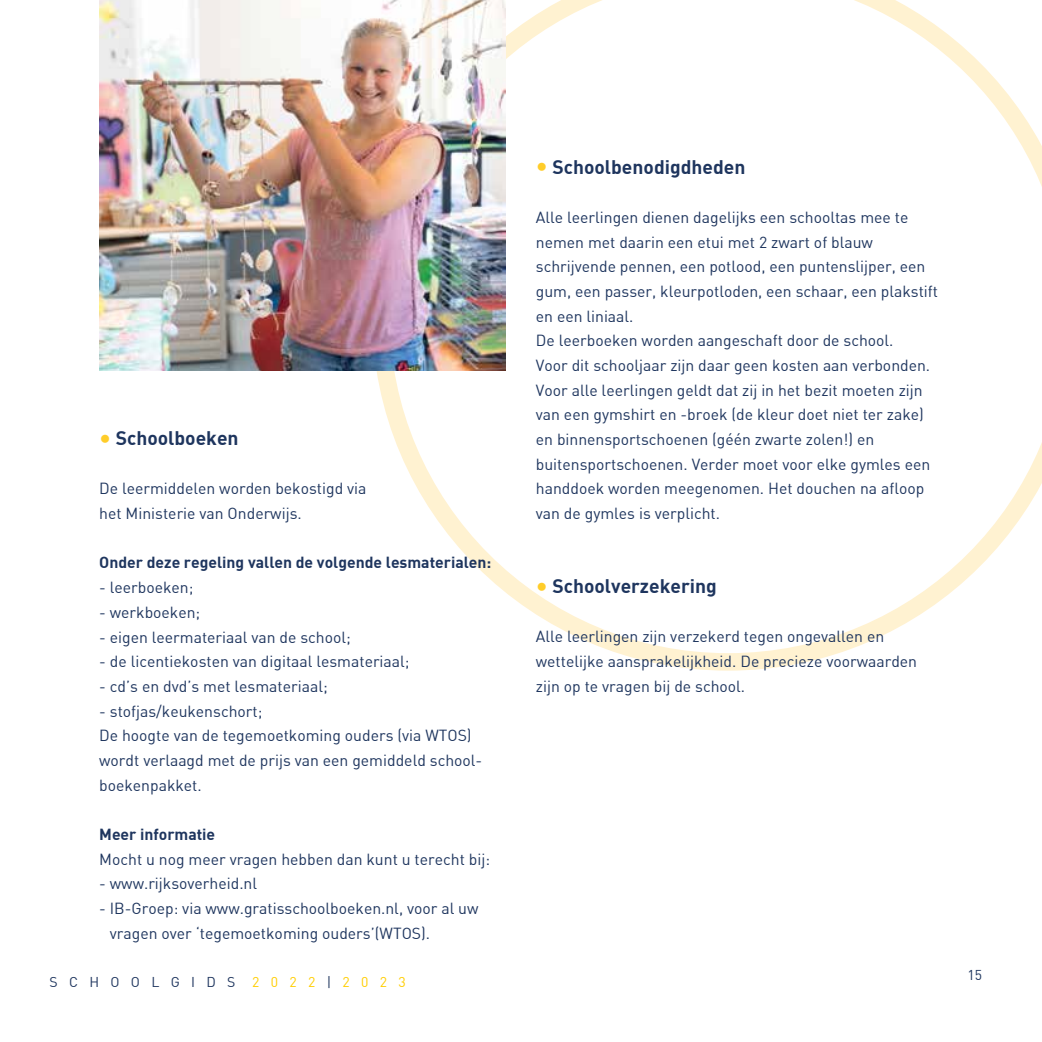
<style>
.page{position:relative;width:1042px;height:1042px;background:#fff}
.page>*{position:absolute;margin:0;border:0;box-sizing:border-box;transform-origin:0 0}
.t1{font:700 19.25px "DI Nbek";color:#1e355e}
.t2{font:15.75px/24.7px "DIN Bek";color:#1e355e}
.t3{font:700 15.75px "DI Nbek";color:#1e355e}
.t4{font:14px "DIN Bek";letter-spacing:.81em;color:#1e355e}
.s1{font-size:24.5px;color:#ffcd2a}
.s2{color:#ffce02}
</style>
<div class="page">
<svg style="left:376px;top:0;width:666px;height:670px"></svg>
<img style="left:99px;top:0;width:407px;height:371px">
<p class="t1" style="left:99px;top:425px;width:141px"><span class="s1">•</span> Schoolboeken</p>
<p class="t2" style="left:99px;top:476px;width:269px">De leermiddelen worden bekostigd via het Ministerie van Onderwijs.</p>
<p class="t3" style="left:99px;top:552px;width:394px">Onder deze regeling vallen de volgende lesmaterialen:</p>
<p class="t2" style="left:99px;top:575px;width:96px">- leerboeken;</p>
<p class="t2" style="left:99px;top:599px;width:103px">- werkboeken;</p>
<p class="t2" style="left:99px;top:624px;width:253px">- eigen leermateriaal van de school;</p>
<p class="t2" style="left:99px;top:649px;width:312px">- de licentiekosten van digitaal lesmateriaal;</p>
<p class="t2" style="left:99px;top:673px;width:230px">- cd’s en dvd’s met lesmateriaal;</p>
<p class="t2" style="left:99px;top:698px;width:385px">- stofjas/keukenschort;<br>De hoogte van de tegemoetkoming ouders (via WTOS) wordt verlaagd met de prijs van een gemiddeld school&shy;boekenpakket.</p>
<p class="t3" style="left:99px;top:824px;width:118px">Meer informatie</p>
<p class="t2" style="left:99px;top:846px;width:392px">Mocht u nog meer vragen hebben dan kunt u terecht bij:</p>
<p class="t2" style="left:99px;top:871px;width:159px">- www.rijksoverheid.nl</p>
<p class="t2" style="left:110px;top:895px;width:370px;text-indent:-11px">- IB-Groep: via www.gratisschoolboeken.nl, voor al uw vragen over ‘tegemoetkoming ouders’(WTOS).</p>
<p class="t4" style="left:50px;top:973px;width:358px">SCHOOLGIDS <span class="s2">2022</span>|<span class="s2">2023</span></p>
<p class="t1" style="left:536px;top:154px;width:211px"><span class="s1">•</span> Schoolbenodigdheden</p>
<p class="t2" style="left:536px;top:205px;width:404px">Alle leerlingen dienen dagelijks een schooltas mee te nemen met daarin een etui met 2 zwart of blauw schrijvende pennen, een potlood, een puntenslijper, een gum, een passer, kleurpotloden, een schaar, een plakstift en een liniaal.<br>De leerboeken worden aangeschaft door de school.<br>Voor dit schooljaar zijn daar geen kosten aan verbonden.<br>Voor alle leerlingen geldt dat zij in het bezit moeten zijn van een gymshirt en -broek (de kleur doet niet ter zake) en binnensportschoenen (géén zwarte zolen!) en buitensportschoenen. Verder moet voor elke gymles een handdoek worden meegenomen. Het douchen na afloop van de gymles is verplicht.</p>
<p class="t1" style="left:536px;top:573px;width:182px"><span class="s1">•</span> Schoolverzekering</p>
<p class="t2" style="left:536px;top:624px;width:383px">Alle leerlingen zijn verzekerd tegen ongevallen en wettelijke aansprakelijkheid. De precieze voorwaarden zijn op te vragen bij de school.</p>
<p class="t4" style="left:967px;top:966px;width:16px">15</p>
</div>
